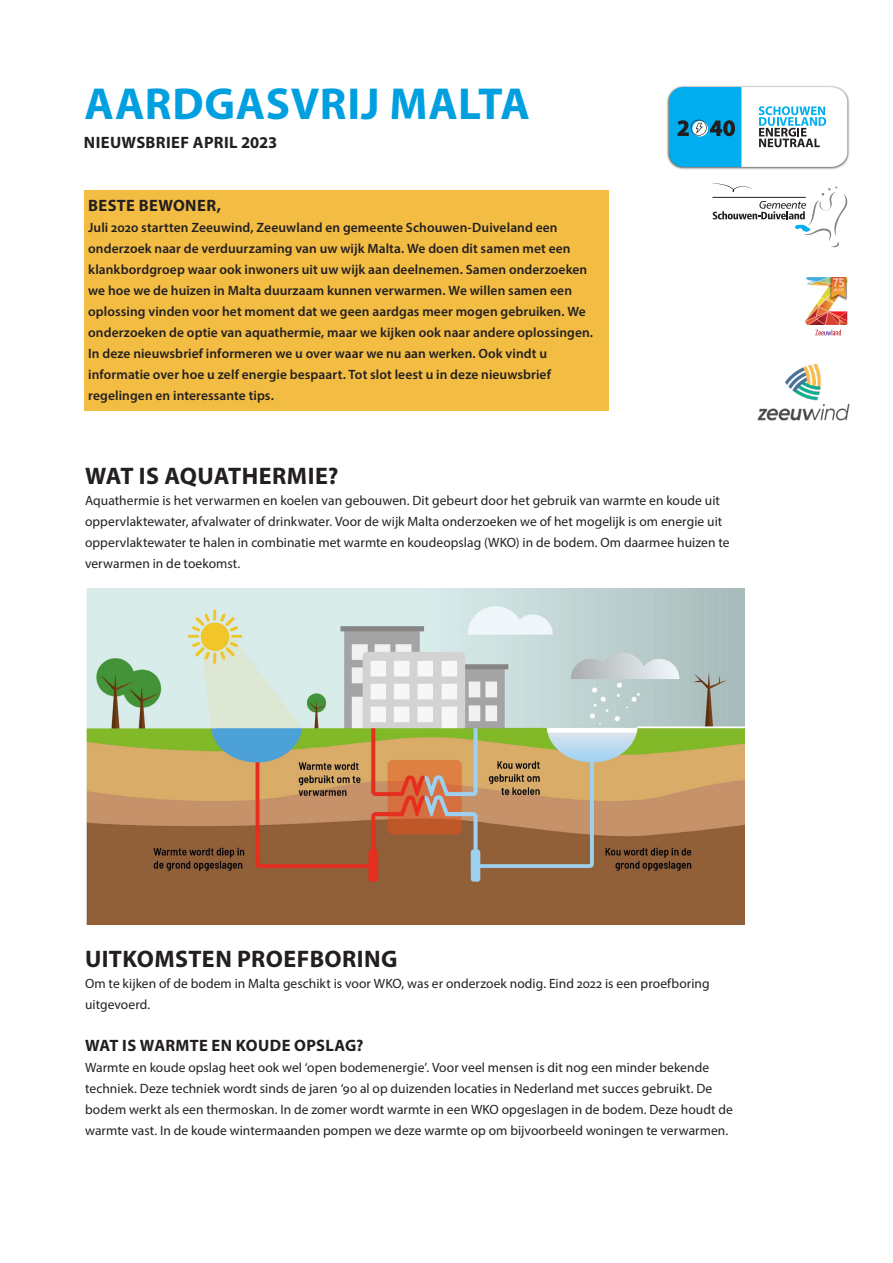
<style>
.page{position:relative;width:893px;height:1263px;background:#fff}
.page>*{position:absolute;margin:0;border:0;box-sizing:border-box;transform-origin:0 0}
.titel_blauw{font:700 45px "Myriad Pro";letter-spacing:.015em;color:#009fdf}
.kop{font:700 24px "Myriad Pro";letter-spacing:.015em;color:#231f20}
.tussenkop_1{font:700 16.5px "Myriad Pro";letter-spacing:.02em;color:#231f20}
.Introkop{font:700 16.5px "Myriad Pro";letter-spacing:.025em;color:#231f20}
.platte_tekst{font:13.5px/21px "Myriad Pro";letter-spacing:.005em;color:#231f20}
.platte_tekst-2{font:600 13.5px/21px "Myriad Pro";letter-spacing:.005em;color:#231f20}
</style>
<div class="page">
<img style="left:805px;top:277px;width:42px;height:58px">
<img style="left:757px;top:364px;width:92px;height:57px">
<img style="left:667px;top:86px;width:183px;height:84px">
<svg style="left:669px;top:87px;width:178px;height:80px"></svg>
<svg style="left:712px;top:183px;width:136px;height:64px"></svg>
<hr style="left:712px;top:197px;width:94px;height:1px;background:#231f20">
<div style="left:84px;top:190px;width:524px;height:220px;background:#f3bd44"></div>
<img style="left:86px;top:589px;width:658px;height:336px">
<p class="titel_blauw" style="left:84px;top:74px;width:447px">AARDGASVRIJ MALTA</p>
<p class="tussenkop_1" style="left:84px;top:131px;width:195px">NIEUWSBRIEF APRIL 2023</p>
<h1 class="Introkop" style="left:88px;top:194px;width:134px">BESTE BEWONER,</h1>
<p class="platte_tekst-2" style="left:88px;top:216px;width:506px">Juli 2020 startten Zeeuwind, Zeeuwland en gemeente Schouwen-Duiveland een onderzoek naar de verduurzaming van uw wijk Malta. We doen dit samen met een klankbordgroep waar ook inwoners uit uw wijk aan deelnemen. Samen onderzoeken we hoe we de huizen in Malta duurzaam kunnen verwarmen. We willen samen een oplossing vinden voor het moment dat we geen aardgas meer mogen gebruiken. We onderzoeken de optie van aquathermie, maar we kijken ook naar andere oplossingen.<br>In deze nieuwsbrief informeren we u over waar we nu aan werken. Ook vindt u informatie over hoe u zelf energie bespaart. Tot slot leest u in deze nieuwsbrief regelingen en interessante tips.</p>
<h2 class="kop" style="left:85px;top:460px;width:255px">WAT IS AQUATHERMIE?</h2>
<p class="platte_tekst" style="left:85px;top:490px;width:646px">Aquathermie is het verwarmen en koelen van gebouwen. Dit gebeurt door het gebruik van warmte en koude uit oppervlaktewater, afvalwater of drinkwater. Voor de wijk Malta onderzoeken we of het mogelijk is om energie uit oppervlaktewater te halen in combinatie met warmte en koudeopslag (WKO) in de bodem. Om daarmee huizen te verwarmen in de toekomst.</p>
<h2 class="kop" style="left:85px;top:943px;width:314px">UITKOMSTEN PROEFBORING</h2>
<p class="platte_tekst" style="left:85px;top:973px;width:626px">Om te kijken of de bodem in Malta geschikt is voor WKO, was er onderzoek nodig. Eind 2022 is een proefboring uitgevoerd.</p>
<h3 class="tussenkop_1" style="left:85px;top:1034px;width:280px">WAT IS WARMTE EN KOUDE OPSLAG?</h3>
<p class="platte_tekst" style="left:85px;top:1057px;width:649px">Warmte en koude opslag heet ook wel ‘open bodemenergie’. Voor veel mensen is dit nog een minder bekende techniek. Deze techniek wordt sinds de jaren ‘90 al op duizenden locaties in Nederland met succes gebruikt. De bodem werkt als een thermoskan. In de zomer wordt warmte in een WKO opgeslagen in de bodem. Deze houdt de warmte vast. In de koude wintermaanden pompen we deze warmte op om bijvoorbeeld woningen te verwarmen.</p>
</div>
